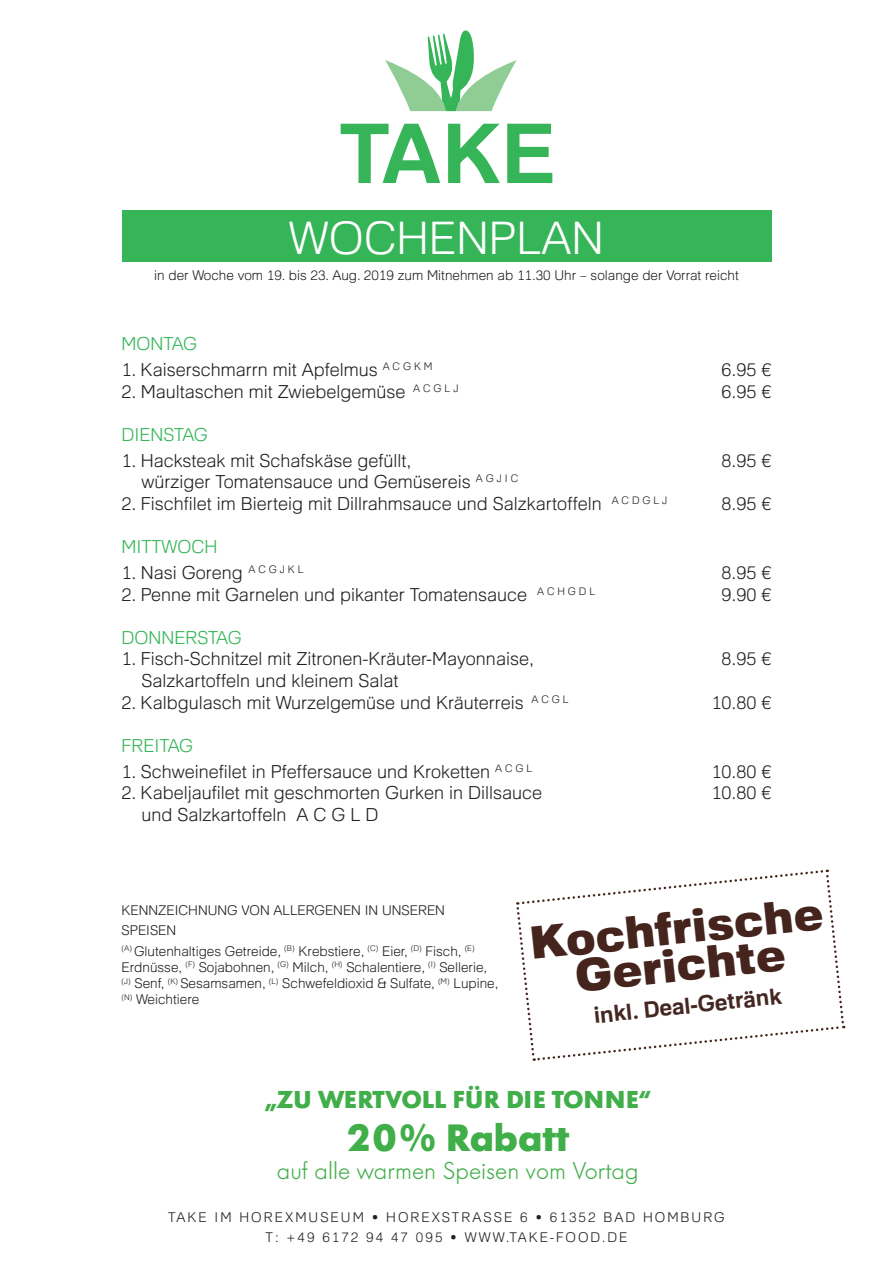
<style>
.page{position:relative;width:893px;height:1263px;background:#fff}
.page>*{position:absolute;margin:0;border:0;box-sizing:border-box;transform-origin:0 0}
.t1{font:300 45px "Familiar Pro";color:#fff}
.t2{font:900 44.7px/37.2px "Familiar Pro";color:#44241c;text-align:center}
.t3{font:700 37.65px "Futura BQ";color:#40ae49}
.t4{font:300 24.15px "Futura BQ";color:#40ae49}
.t5{font:700 24.15px "Futura BQ";letter-spacing:.01em;color:#40ae49}
.t6{font:700 22.35px "Familiar Pro";color:#452722}
.t7{font:300 18px "Familiar Pro";color:#231f20}
.t8{font:300 18px "Familiar Pro";color:#36b558}
.t9{font:300 13.5px/20.4px "Familiar Pro";color:#231f20}
.t10{font:300 13.5px/19.5px "Familiar Pro";letter-spacing:.15em;color:#231f20;text-align:center}
</style>
<div class="page">
<div style="left:122px;top:211px;width:649px;height:51px;background:#36b558"></div>
<svg style="left:385px;top:30px;width:132px;height:81px"></svg>
<svg style="left:341px;top:124px;width:99px;height:59px"></svg>
<svg style="left:448px;top:124px;width:52px;height:59px"></svg>
<svg style="left:507px;top:124px;width:45px;height:59px"></svg>
<svg style="left:516px;top:869px;width:329px;height:192px"></svg>
<h1 class="t1" style="left:289px;top:210px;width:316px">WOCHENPLAN</h1>
<p class="t9" style="left:154px;top:265px;width:586px">in der Woche vom 19. bis 23. Aug. 2019 zum Mitnehmen ab 11.30 Uhr – solange der Vorrat reicht</p>
<p class="t8" style="left:122px;top:333px;width:77px">MONTAG</p>
<p class="t7" style="left:122px;top:359px;width:313px">1. Kaiserschmarrn mit Apfelmus <sup>A</sup> <sup>C</sup> <sup>G</sup> <sup>K</sup> <sup>M</sup></p>
<p class="t7" style="left:721px;top:359px;width:52px">6.95 €</p>
<p class="t7" style="left:122px;top:380px;width:338px">2. Maultaschen mit Zwiebelgemüse <sup>A</sup> <sup>C</sup> <sup>G</sup> <sup>L</sup> <sup>J</sup></p>
<p class="t7" style="left:721px;top:380px;width:52px">6.95 €</p>
<p class="t8" style="left:122px;top:424px;width:88px">DIENSTAG</p>
<p class="t7" style="left:122px;top:449px;width:291px">1. Hacksteak mit Schafskäse gefüllt,</p>
<p class="t7" style="left:721px;top:449px;width:52px">8.95 €</p>
<p class="t7" style="left:142px;top:471px;width:378px">würziger Tomatensauce und Gemüsereis <sup>A</sup> <sup>G</sup> <sup>J</sup> <sup>I</sup> <sup>C</sup></p>
<p class="t7" style="left:122px;top:493px;width:547px">2. Fischfilet im Bierteig mit Dillrahmsauce und Salzkartoffeln <sup>A</sup> <sup>C</sup> <sup>D</sup> <sup>G</sup> <sup>L</sup> <sup>J</sup></p>
<p class="t7" style="left:721px;top:493px;width:52px">8.95 €</p>
<p class="t8" style="left:122px;top:536px;width:98px">MITTWOCH</p>
<p class="t7" style="left:122px;top:562px;width:184px">1. Nasi Goreng <sup>A</sup> <sup>C</sup> <sup>G</sup> <sup>J</sup> <sup>K</sup> <sup>L</sup></p>
<p class="t7" style="left:721px;top:562px;width:52px">8.95 €</p>
<p class="t7" style="left:122px;top:583px;width:475px">2. Penne mit Garnelen und pikanter Tomatensauce <sup>A</sup> <sup>C</sup> <sup>H</sup> <sup>G</sup> <sup>D</sup> <sup>L</sup></p>
<p class="t7" style="left:721px;top:583px;width:52px">9.90 €</p>
<p class="t8" style="left:122px;top:627px;width:122px">DONNERSTAG</p>
<p class="t7" style="left:122px;top:648px;width:414px">1. Fisch-Schnitzel mit Zitronen-Kräuter-Mayonnaise,</p>
<p class="t7" style="left:721px;top:648px;width:52px">8.95 €</p>
<p class="t7" style="left:142px;top:670px;width:258px">Salzkartoffeln und kleinem Salat</p>
<p class="t7" style="left:122px;top:691px;width:449px">2. Kalbgulasch mit Wurzelgemüse und Kräuterreis <sup>A</sup> <sup>C</sup> <sup>G</sup> <sup>L</sup></p>
<p class="t7" style="left:711px;top:691px;width:62px">10.80 €</p>
<p class="t8" style="left:122px;top:735px;width:73px">FREITAG</p>
<p class="t7" style="left:122px;top:760px;width:412px">1. Schweinefilet in Pfeffersauce und Kroketten <sup>A</sup> <sup>C</sup> <sup>G</sup> <sup>L</sup></p>
<p class="t7" style="left:711px;top:760px;width:62px">10.80 €</p>
<p class="t7" style="left:122px;top:782px;width:422px">2. Kabeljaufilet mit geschmorten Gurken in Dillsauce</p>
<p class="t7" style="left:711px;top:782px;width:62px">10.80 €</p>
<p class="t7" style="left:142px;top:804px;width:238px">und Salzkartoffeln A C G L D</p>
<p class="t9" style="left:122px;top:899px;width:355px">KENNZEICHNUNG VON ALLERGENEN IN UNSEREN<br>SPEISEN<br><sup>(A)</sup> Glutenhaltiges Getreide, <sup>(B)</sup> Krebstiere, <sup>(C)</sup> Eier, <sup>(D)</sup> Fisch, <sup>(E)</sup></p>
<p class="t9" style="left:122px;top:959px;width:378px;line-height:16.2px">Erdnüsse, <sup>(F)</sup> Sojabohnen, <sup>(G)</sup> Milch, <sup>(H)</sup> Schalentiere, <sup>(I)</sup> Sellerie, <sup>(J)</sup> Senf, <sup>(K)</sup> Sesamsamen, <sup>(L)</sup> Schwefeldioxid &amp; Sulfate, <sup>(M)</sup> Lupine, <sup>(N)</sup> Weichtiere</p>
<h2 class="t2" style="left:528px;top:924px;width:296px;rotate:-6deg">Kochfrische<br>Gerichte</h2>
<p class="t6" style="left:592px;top:1002px;width:190px;rotate:-6deg">inkl. Deal-Getränk</p>
<h3 class="t5" style="left:265px;top:1084px;width:387px">„ZU WERTVOLL FÜR DIE TONNE“</h3>
<h3 class="t3" style="left:346px;top:1115px;width:224px">20% Rabatt</h3>
<h3 class="t4" style="left:277px;top:1157px;width:363px">auf alle warmen Speisen vom Vortag</h3>
<p class="t10" style="left:168px;top:1207px;width:558px">TAKE IM HOREXMUSEUM • HOREXSTRASSE 6 • 61352 BAD HOMBURG<br>T: +49 6172 94 47 095 • WWW.TAKE-FOOD.DE</p>
</div>
